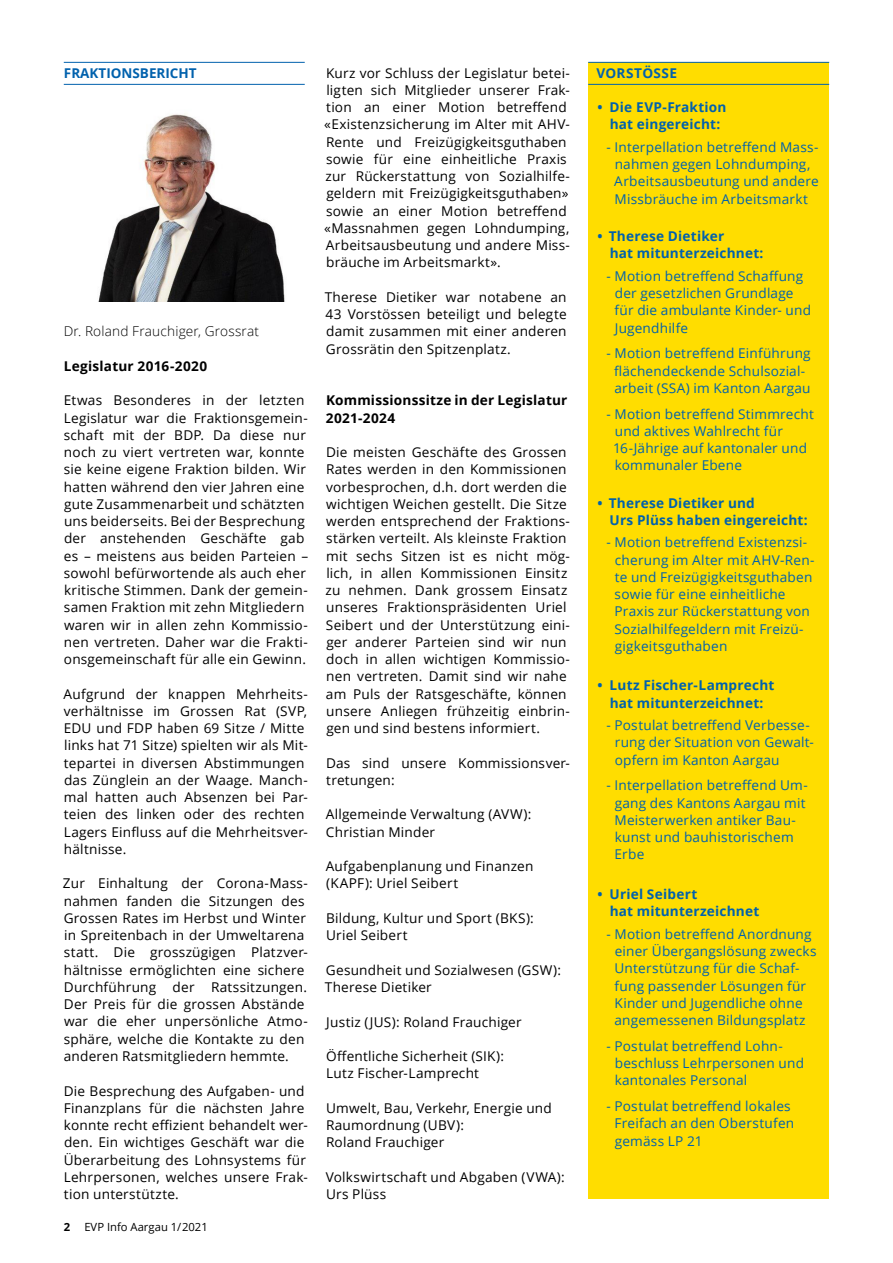
<style>
.page{position:relative;width:893px;height:1263px;background:#fff}
.page>*{position:absolute;margin:0;border:0;box-sizing:border-box;transform-origin:0 0}
.t1{font:13.5px/17.2px "Open Sans";letter-spacing:.015em;color:#000}
.t2{font:13.5px/17.2px "Open Sans";letter-spacing:.015em;color:#0061ad}
.t3{font:700 13.5px/17.2px "Open Sans";letter-spacing:.015em;color:#0061ad}
.t4{font:700 13.5px/17.2px "Open Sans";letter-spacing:.02em;color:#000}
.t5{font:300 13.5px "Open Sans";letter-spacing:.015em;color:#000}
.t6{font:11.25px "Open Sans";color:#000}
.t7{font:700 11.25px "Open Sans";color:#000}
</style>
<div class="page">
<div style="left:588px;top:62px;width:241px;height:1137px;background:#fd0"></div>
<hr style="left:588px;top:62px;width:241px;height:1px;background:#0061ad">
<hr style="left:588px;top:84px;width:241px;height:1px;background:#0061ad">
<hr style="left:64px;top:62px;width:241px;height:1px;background:#0061ad">
<hr style="left:64px;top:84px;width:241px;height:1px;background:#0061ad">
<img style="left:98px;top:114px;width:187px;height:188px">
<p class="t3" style="left:64px;top:64px;width:134px">FRAKTIONSBERICHT</p>
<p class="t5" style="left:64px;top:322px;width:197px">Dr. Roland Frauchiger, Grossrat</p>
<p class="t4" style="left:64px;top:357px;width:145px">Legislatur 2016-2020</p>
<p class="t1" style="left:64px;top:391px;width:246px">Etwas Besonderes in der letzten Legislatur war die Fraktionsgemein&shy;schaft mit der BDP. Da diese nur noch zu viert vertreten war, konnte sie keine eigene Fraktion bilden. Wir hatten während den vier Jahren eine gute Zusammenarbeit und schätzten uns beiderseits. Bei der Besprechung der anstehenden Geschäfte gab es – meistens aus beiden Parteien – sowohl befürwortende als auch eher kritische Stimmen. Dank der gemein&shy;samen Fraktion mit zehn Mitgliedern waren wir in allen zehn Kommissio&shy;nen vertreten. Daher war die Frakti&shy;onsgemeinschaft für alle ein Gewinn.</p>
<p class="t1" style="left:64px;top:685px;width:246px">Aufgrund der knappen Mehrheits&shy;verhältnisse im Grossen Rat (SVP,<br>EDU und FDP haben 69 Sitze / Mitte links hat 71 Sitze) spielten wir als Mit&shy;tepartei in diversen Abstimmungen das Zünglein an der Waage. Manch&shy;mal hatten auch Absenzen bei Par&shy;teien des linken oder des rechten<br>Lagers Einfluss auf die Mehrheitsver&shy;hältnisse.</p>
<p class="t1" style="left:63px;top:874px;width:246px">Zur Einhaltung der Corona-Mass&shy;nahmen fanden die Sitzungen des Grossen Rates im Herbst und Winter in Spreitenbach in der Umweltarena statt. Die grosszügigen Platzver&shy;hältnisse ermöglichten eine sichere Durchführung der Ratssitzungen.<br>Der Preis für die grossen Abstände war die eher unpersönliche Atmo&shy;sphäre, welche die Kontakte zu den anderen Ratsmitgliedern hemmte.</p>
<p class="t1" style="left:64px;top:1081px;width:245px">Die Besprechung des Aufgaben- und Finanzplans für die nächsten Jahre konnte recht effizient behandelt wer&shy;den. Ein wichtiges Geschäft war die Überarbeitung des Lohnsystems für Lehrpersonen, welches unsere Frak&shy;tion unterstützte.</p>
<p class="t7" style="left:64px;top:1219px;width:8px">2</p>
<p class="t6" style="left:84px;top:1219px;width:125px">EVP Info Aargau 1/2021</p>
<p class="t1" style="left:324px;top:64px;width:247px">Kurz vor Schluss der Legislatur betei&shy;ligten sich Mitglieder unserer Frak&shy;tion an einer Motion betreffend «Existenzsicherung im Alter mit AHV-Rente und Freizügigkeitsguthaben sowie für eine einheitliche Praxis zur Rückerstattung von Sozialhilfe&shy;geldern mit Freizügigkeitsguthaben» sowie an einer Motion betreffend «Massnahmen gegen Lohndumping, Arbeitsausbeutung und andere Miss&shy;bräuche im Arbeitsmarkt».</p>
<p class="t1" style="left:325px;top:288px;width:244px;text-align:justify">Therese Dietiker war notabene an 43 Vorstössen beteiligt und belegte damit zusammen mit einer anderen Grossrätin den Spitzenplatz.</p>
<p class="t4" style="left:326px;top:391px;width:243px">Kommissionssitze in der Legislatur<br>2021-2024</p>
<p class="t1" style="left:326px;top:443px;width:246px">Die meisten Geschäfte des Grossen Rates werden in den Kommissionen vorbesprochen, d.h. dort werden die wichtigen Weichen gestellt. Die Sitze werden entsprechend der Fraktions&shy;stärken verteilt. Als kleinste Fraktion mit sechs Sitzen ist es nicht mög&shy;lich, in allen Kommissionen Einsitz zu nehmen. Dank grossem Einsatz unseres Fraktionspräsidenten Uriel Seibert und der Unterstützung eini&shy;ger anderer Parteien sind wir nun doch in allen wichtigen Kommissio&shy;nen vertreten. Damit sind wir nahe am Puls der Ratsgeschäfte, können unsere Anliegen frühzeitig einbrin&shy;gen und sind bestens informiert.</p>
<p class="t1" style="left:326px;top:754px;width:245px">Das sind unsere Kommissionsver&shy;tretungen:</p>
<p class="t1" style="left:326px;top:805px;width:207px">Allgemeinde Verwaltung (AVW):<br>Christian Minder</p>
<p class="t1" style="left:326px;top:857px;width:209px">Aufgabenplanung und Finanzen (KAPF): Uriel Seibert</p>
<p class="t1" style="left:326px;top:909px;width:209px">Bildung, Kultur und Sport (BKS):<br>Uriel Seibert</p>
<p class="t1" style="left:325px;top:961px;width:238px">Gesundheit und Sozialwesen (GSW):<br>Therese Dietiker</p>
<p class="t1" style="left:326px;top:1013px;width:197px">Justiz (JUS): Roland Frauchiger</p>
<p class="t1" style="left:326px;top:1047px;width:180px">Öffentliche Sicherheit (SIK):<br>Lutz Fischer-Lamprecht</p>
<p class="t1" style="left:326px;top:1099px;width:227px">Umwelt, Bau, Verkehr, Energie und<br>Raumordnung (UBV):<br>Roland Frauchiger</p>
<p class="t1" style="left:326px;top:1168px;width:241px">Volkswirtschaft und Abgaben (VWA):<br>Urs Plüss</p>
<p class="t3" style="left:596px;top:64px;width:82px">VORSTÖSSE</p>
<p class="t3" style="left:597px;top:98px;width:131px;text-align:center">• Die EVP-Fraktion hat eingereicht:</p>
<p class="t2" style="left:606px;top:138px;width:214px;text-align:center">- Interpellation betreffend Mass&shy;nahmen gegen Lohndumping,<br>Arbeitsausbeutung und andere<br>Missbräuche im Arbeitsmarkt</p>
<p class="t3" style="left:610px;top:227px;width:155px;text-indent:-12px">• Therese Dietiker<br>hat mitunterzeichnet:</p>
<p class="t2" style="left:615px;top:267px;width:198px;text-indent:-8px">- Motion betreffend Schaffung der gesetzlichen Grundlage für die ambulante Kinder- und<br>Jugendhilfe</p>
<p class="t2" style="left:606px;top:344px;width:206px;text-align:center">- Motion betreffend Einführung flächendeckende Schulsozial&shy;arbeit (SSA) im Kanton Aargau</p>
<p class="t2" style="left:613px;top:405px;width:202px;text-indent:-7px">- Motion betreffend Stimmrecht und aktives Wahlrecht für<br>16-Jährige auf kantonaler und kommunaler Ebene</p>
<p class="t3" style="left:610px;top:494px;width:200px;text-indent:-12px">• Therese Dietiker und<br>Urs Plüss haben eingereicht:</p>
<p class="t2" style="left:614px;top:534px;width:202px;text-indent:-8px">- Motion betreffend Existenzsi&shy;cherung im Alter mit AHV-Ren&shy;te und Freizügigkeitsguthaben sowie für eine einheitliche<br>Praxis zur Rückerstattung von<br>Sozialhilfegeldern mit Freizü&shy;gigkeitsguthaben</p>
<p class="t3" style="left:597px;top:677px;width:179px;text-align:center">• Lutz Fischer-Lamprecht hat mitunterzeichnet:</p>
<p class="t2" style="left:615px;top:716px;width:201px;text-indent:-8px">- Postulat betreffend Verbesse&shy;rung der Situation von Gewalt&shy;opfern im Kanton Aargau</p>
<p class="t2" style="left:615px;top:777px;width:195px;text-indent:-8px">- Interpellation betreffend Um&shy;gang des Kantons Aargau mit<br>Meisterwerken antiker Bau&shy;kunst und bauhistorischem<br>Erbe</p>
<p class="t3" style="left:610px;top:885px;width:151px;text-indent:-12px">• Uriel Seibert<br>hat mitunterzeichnet</p>
<p class="t2" style="left:614px;top:925px;width:204px;text-indent:-8px">- Motion betreffend Anordnung einer Übergangslösung zwecks<br>Unterstützung für die Schaf&shy;fung passender Lösungen für<br>Kinder und Jugendliche ohne angemessenen Bildungsplatz</p>
<p class="t2" style="left:615px;top:1037px;width:191px;text-indent:-8px">- Postulat betreffend Lohn&shy;beschluss Lehrpersonen und kantonales Personal</p>
<p class="t2" style="left:615px;top:1097px;width:181px;text-indent:-8px">- Postulat betreffend lokales<br>Freifach an den Oberstufen gemäss LP 21</p>
</div>
